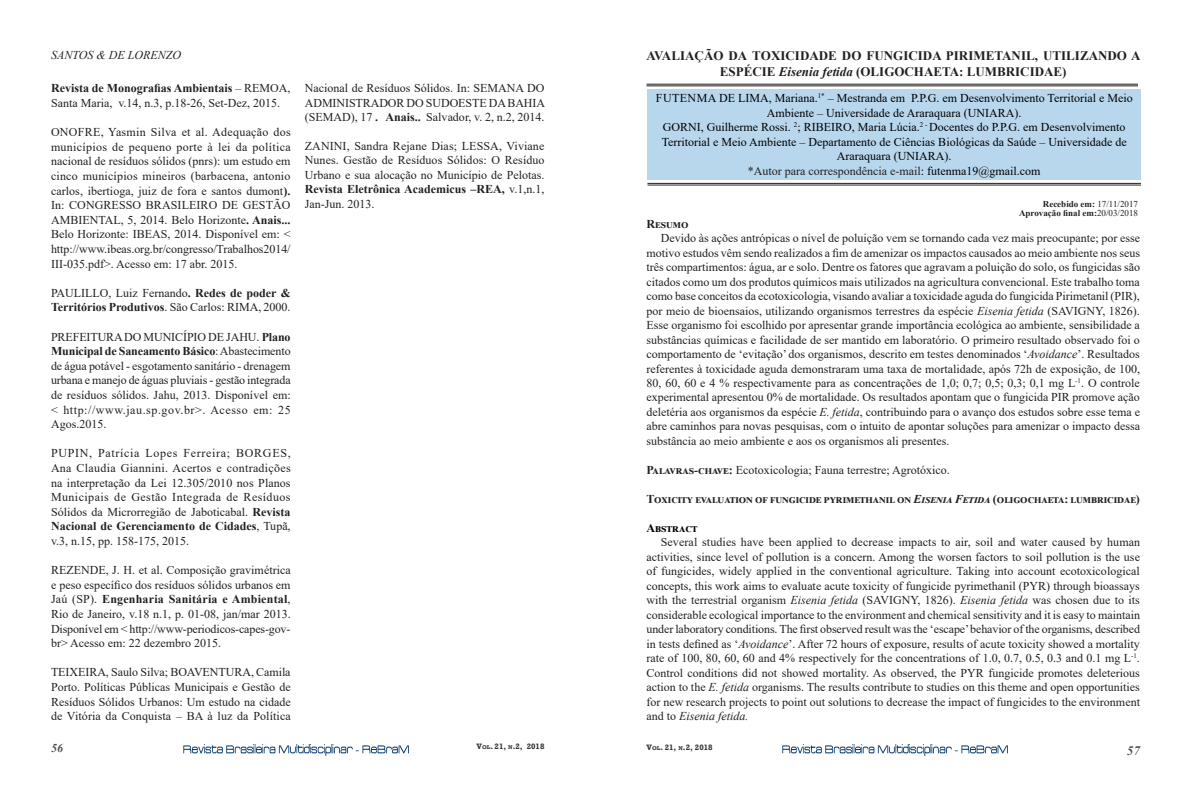
<style>
.page{position:relative;width:1191px;height:794px;background:#fff}
.page>*{position:absolute;margin:0;border:0;box-sizing:border-box;transform-origin:0 0}
.Corpo_do_texto{font:700 13px/15.7px "Times New Roman";color:#231f20;text-align:center}
.t1{font:italic 700 13px "Times New Roman";color:#4f4f50}
.Corpo_do_texto-2{font:12px/14.6px "Times New Roman";color:#231f20;text-align:justify}
.t2{font:12px/14.4px "Times New Roman";color:#000;text-align:center}
.Corpo_do_texto-3{font:700 12px "Times New Roman";letter-spacing:.025em;color:#231f20}
.t3{font:italic 12px "Times New Roman";color:#231f20}
.t4{font:700 12px "Times New Roman";color:#000}
.t5{font:italic 700 12px "Times New Roman";color:#4f4f50}
.Corpo_do_texto-4{font:700 9px "Times New Roman";color:#231f20}
.t6{font:700 8px "Rockwell";color:#333}
.s1{font-weight:700}
.s2{font-style:italic}
.s3{color:#000}
.s4{font-weight:400}
.s5{font-size:5.6px}
</style>
<div class="page">
<img style="left:782px;top:744px;width:225px;height:11px">
<img style="left:183px;top:744px;width:226px;height:11px">
<hr style="left:646px;top:84px;width:492px;height:1px;background:#231f20">
<hr style="left:646px;top:86px;width:492px;height:1px;background:#231f20">
<hr style="left:647px;top:183px;width:494px;height:1px;background:#231f20">
<hr style="left:647px;top:185px;width:494px;height:1px;background:#231f20">
<div style="left:647px;top:89px;width:494px;height:91px;background:#b8d7ed"></div>
<p class="t3" style="left:51px;top:47px;width:132px">SANTOS &amp; DE LORENZO</p>
<p class="Corpo_do_texto-2" style="left:51px;top:81px;width:241px"><span class="s1">Revista de Monografias Ambientais</span> – REMOA,<br>Santa Maria, v.14, n.3, p.18-26, Set-Dez, 2015.</p>
<p class="Corpo_do_texto-2" style="left:51px;top:124px;width:241px">ONOFRE, Yasmin Silva et al. Adequação dos municípios de pequeno porte à lei da política nacional de resíduos sólidos (pnrs): um estudo em cinco municípios mineiros (barbacena, antonio carlos, ibertioga, juiz de fora e santos dumont<span class="s1">).<br></span>In: CONGRESSO BRASILEIRO DE GESTÃO AMBIENTAL, 5, 2014. Belo Horizonte<span class="s1">. Anais...<br></span>Belo Horizonte: IBEAS, 2014. Disponível em: &lt; http://www.ibeas.org.br/congresso/Trabalhos2014/ III-035.pdf&gt;. Acesso em: 17 abr. 2015.</p>
<p class="Corpo_do_texto-2" style="left:51px;top:285px;width:241px">PAULILLO, Luiz Fernando<span class="s1">. Redes de poder &amp;<br>Territórios Produtivos</span>. São Carlos: RIMA, 2000.</p>
<p class="Corpo_do_texto-2" style="left:51px;top:329px;width:241px">PREFEITURA DO MUNICÍPIO DE JAHU. <span class="s1">Plano Municipal de Saneamento Básico</span>: Abastecimento de água potável - esgotamento sanitário - drenagem urbana e manejo de águas pluviais - gestão integrada de resíduos sólidos. Jahu, 2013. Disponível em: &lt; http://www.jau.sp.gov.br&gt;. Acesso em: 25<br>Agos.2015.</p>
<p class="Corpo_do_texto-2" style="left:51px;top:446px;width:241px">PUPIN, Patrícia Lopes Ferreira; BORGES, Ana Claudia Giannini. Acertos e contradições na interpretação da Lei 12.305/2010 nos Planos Municipais de Gestão Integrada de Resíduos Sólidos da Microrregião de Jaboticabal. <span class="s1">Revista Nacional de Gerenciamento de Cidades</span>, Tupã, v.3, n.15, pp. 158-175, 2015.</p>
<p class="Corpo_do_texto-2" style="left:51px;top:562px;width:241px">REZENDE, J. H. et al. Composição gravimétrica e peso específico dos resíduos sólidos urbanos em Jaú (SP). <span class="s1">Engenharia Sanitária e Ambiental</span>, Rio de Janeiro, v.18 n.1, p. 01-08, jan/mar 2013.<br>Disponível em &lt; http://www-periodicos-capes-gov&shy;br&gt; Acesso em: 22 dezembro 2015.</p>
<p class="Corpo_do_texto-2" style="left:51px;top:665px;width:241px">TEIXEIRA, Saulo Silva; BOAVENTURA, Camila Porto. Políticas Públicas Municipais e Gestão de Resíduos Sólidos Urbanos: Um estudo na cidade de Vitória da Conquista – BA à luz da Política</p>
<p class="Corpo_do_texto-2" style="left:305px;top:81px;width:242px">Nacional de Resíduos Sólidos. In: SEMANA DO ADMINISTRADOR DO SUDOESTE DA BAHIA (SEMAD), 17 <span class="s1">. Anais..</span> Salvador, v. 2, n.2, 2014.</p>
<p class="Corpo_do_texto-2" style="left:305px;top:138px;width:241px">ZANINI, Sandra Rejane Dias; LESSA, Viviane Nunes. Gestão de Resíduos Sólidos: O Resíduo Urbano e sua alocação no Município de Pelotas.<br><span class="s1">Revista Eletrônica Academicus –REA,</span> v.1,n.1, Jan-Jun. 2013.</p>
<p class="Corpo_do_texto" style="left:646px;top:47px;width:495px">AVALIAÇÃO DA TOXICIDADE DO FUNGICIDA PIRIMETANIL, UTILIZANDO A<br>ESPÉCIE <span class="s2">Eisenia fetida</span> (OLIGOCHAETA: LUMBRICIDAE)</p>
<p class="t2" style="left:656px;top:91px;width:478px">FUTENMA DE LIMA, Mariana.<sup>1*</sup> – Mestranda em P.P.G. em Desenvolvimento Territorial e Meio<br>Ambiente – Universidade de Araraquara (UNIARA).</p>
<p class="t2" style="left:662px;top:120px;width:466px">GORNI, Guilherme Rossi. <sup>2</sup>; RIBEIRO, Maria Lúcia.<sup>2</sup> <sup>-</sup> Docentes do P.P.G. em Desenvolvimento<br>Territorial e Meio Ambiente – Departamento de Ciências Biológicas da Saúde – Universidade de<br>Araraquara (UNIARA).</p>
<p class="Corpo_do_texto-2" style="left:748px;top:163px;width:294px">*Autor para correspondência e-mail<span class="s3">: futenma19@gmail.com</span></p>
<p class="Corpo_do_texto-4" style="left:1042px;top:198px;width:97px">Recebido em: <span class="s4">17/11/2017</span></p>
<p class="Corpo_do_texto-4" style="left:1019px;top:207px;width:120px">Aprovação final em:<span class="s4">20/03/2018</span></p>
<p class="Corpo_do_texto-3" style="left:646px;top:215px;width:44px">Resumo</p>
<p class="Corpo_do_texto-2" style="left:646px;top:230px;width:495px;text-indent:14px">Devido às ações antrópicas o nível de poluição vem se tornando cada vez mais preocupante; por esse motivo estudos vêm sendo realizados a fim de amenizar os impactos causados ao meio ambiente nos seus três compartimentos: água, ar e solo. Dentre os fatores que agravam a poluição do solo, os fungicidas são citados como um dos produtos químicos mais utilizados na agricultura convencional. Este trabalho toma como base conceitos da ecotoxicologia, visando avaliar a toxicidade aguda do fungicida Pirimetanil (PIR), por meio de bioensaios, utilizando organismos terrestres da espécie <span class="s2">Eisenia fetida</span> (SAVIGNY, 1826).<br>Esse organismo foi escolhido por apresentar grande importância ecológica ao ambiente, sensibilidade a substâncias químicas e facilidade de ser mantido em laboratório. O primeiro resultado observado foi o comportamento de ‘evitação’ dos organismos, descrito em testes denominados ‘<span class="s2">Avoidance</span>’. Resultados referentes à toxicidade aguda demonstraram uma taxa de mortalidade, após 72h de exposição, de 100, 80, 60, 60 e 4 % respectivamente para as concentrações de 1,0; 0,7; 0,5; 0,3; 0,1 mg L<sup>-1</sup>. O controle experimental apresentou 0% de mortalidade. Os resultados apontam que o fungicida PIR promove ação deletéria aos organismos da espécie <span class="s2">E. fetida</span>, contribuindo para o avanço dos estudos sobre esse tema e abre caminhos para novas pesquisas, com o intuito de apontar soluções para amenizar o impacto dessa substância ao meio ambiente e aos os organismos ali presentes.</p>
<p class="Corpo_do_texto-2" style="left:646px;top:462px;width:305px"><span class="s1">Palavras-chave:</span> Ecotoxicologia; Fauna terrestre; Agrotóxico.</p>
<p class="Corpo_do_texto-3" style="left:646px;top:490px;width:495px">Toxicity evaluation of fungicide pyrimethanil on <span class="s2">Eisenia Fetida</span> (oligochaeta: lumbricidae)</p>
<p class="t4" style="left:646px;top:519px;width:53px">Abstract</p>
<p class="Corpo_do_texto-2" style="left:646px;top:535px;width:495px;text-indent:14px">Several studies have been applied to decrease impacts to air, soil and water caused by human activities, since level of pollution is a concern. Among the worsen factors to soil pollution is the use of fungicides, widely applied in the conventional agriculture. Taking into account ecotoxicological concepts, this work aims to evaluate acute toxicity of fungicide pyrimethanil (PYR) through bioassays with the terrestrial organism <span class="s2">Eisenia fetida</span> (SAVIGNY, 1826). <span class="s2">Eisenia fetida</span> was chosen due to its considerable ecological importance to the environment and chemical sensitivity and it is easy to maintain under laboratory conditions. The first observed result was the ‘escape’ behavior of the organisms, described in tests defined as ‘<span class="s2">Avoidance</span>’. After 72 hours of exposure, results of acute toxicity showed a mortality rate of 100, 80, 60, 60 and 4% respectively for the concentrations of 1.0, 0.7, 0.5, 0.3 and 0.1 mg L<sup>-1</sup>.<br>Control conditions did not showed mortality. As observed, the PYR fungicide promotes deleterious action to the <span class="s2">E. fetida</span> organisms. The results contribute to studies on this theme and open opportunities for new research projects to point out solutions to decrease the impact of fungicides to the environment and to <span class="s2">Eisenia fetida.</span></p>
<p class="t6" style="left:476px;top:741px;width:70px">V<span class="s5">OL</span>. 21, <span class="s5">N</span>.2, 2018</p>
<p class="t5" style="left:51px;top:740px;width:13px">56</p>
<p class="t6" style="left:646px;top:742px;width:68px">V<span class="s5">OL</span>. 21, <span class="s5">N</span>.2, 2018</p>
<p class="t1" style="left:1127px;top:741px;width:14px">57</p>
</div>
